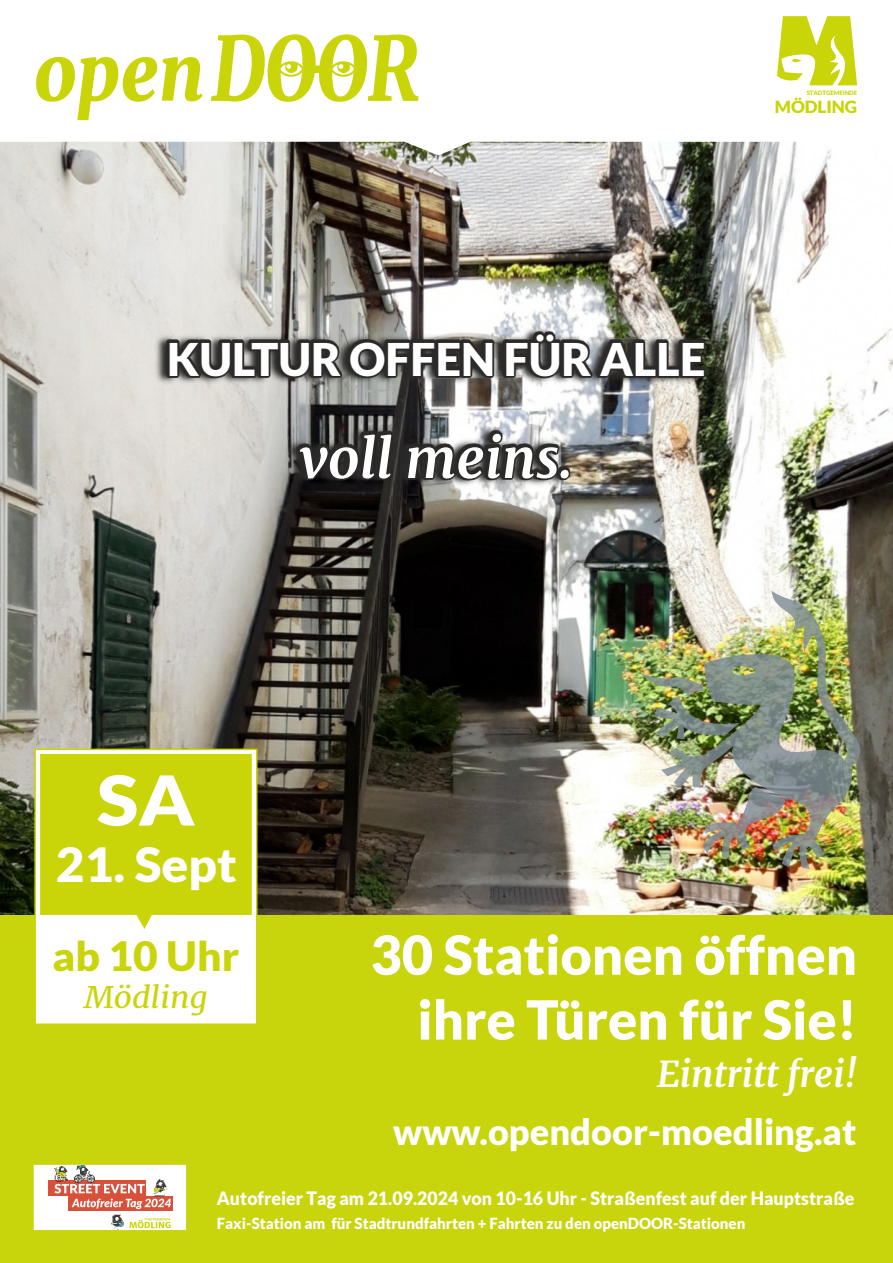
<style>
.page{position:relative;width:893px;height:1263px;background:#fff}
.page>*{position:absolute;margin:0;border:0;box-sizing:border-box;transform-origin:0 0}
.t1{font:italic 900 76.8px "Merriweather";color:#cad509;scale:.94 1}
.t2{font:900 68.85px "Lato";color:#fff;scale:1.11 1}
.t3{font:900 54px/64.8px "Lato";color:#fefefe;text-align:right}
.t4{font:italic 700 54px "Merriweather";color:#fff}
.t5{font:900 47.1px "Lato";color:#fff;scale:1.05 1}
.t6{font:900 45px "Lato";color:#fff}
.t7{font:900 40.5px "Lato";color:#cad509;scale:1.05 1}
.t8{font:900 36px "Lato";color:#fff}
.t9{font:italic 700 36px "Merriweather";color:#fff}
.t10{font:italic 30px "Merriweather";color:#cad509;scale:1.05 1}
.t11{font:900 18.45px "Lato";color:#fefefe;scale:.96 1}
.t12{font:900 16.8px "Lato";letter-spacing:-.005em;color:#cad509}
.t13{font:900 15.3px "Lato";color:#fefefe}
.t14{font:900 6px "Lato";letter-spacing:-.005em;color:#cad509}
.s1{font-size:88.35px}
</style>
<div class="page">
<img style="left:0;top:155px;width:893px;height:760px">
<div style="left:0;top:915px;width:893px;height:348px;background:#c8d40c"></div>
<img style="left:114px;top:315px;width:632px;height:285px">
<svg style="left:640px;top:673px;width:21px;height:66px"></svg>
<img style="left:661px;top:591px;width:201px;height:278px">
<div style="left:34px;top:749px;width:223px;height:276px;background:#fff;border:2px solid #cad509"></div>
<svg style="left:40px;top:754px;width:212px;height:175px;background:#ced81c"></svg>
<svg style="left:0;top:65px;width:858px;height:90px"></svg>
<svg style="left:777px;top:16px;width:80px;height:69px"></svg>
<div style="left:314px;top:66px;width:11px;height:7px;background:#cad509"></div>
<svg style="left:407px;top:142px;width:59px;height:12px"></svg>
<img style="left:329px;top:61px;width:28px;height:20px">
<img style="left:277px;top:61px;width:28px;height:20px">
<div style="left:34px;top:1165px;width:152px;height:65px;background:#fff"></div>
<div style="left:48px;top:1180px;width:98px;height:16px;background:#d85039"></div>
<div style="left:68px;top:1196px;width:104px;height:15px;background:#d85039"></div>
<svg style="left:54px;top:1184px;width:117px;height:25px"></svg>
<img style="left:75px;top:1165px;width:20px;height:18px">
<img style="left:111px;top:1214px;width:13px;height:15px">
<img style="left:55px;top:1167px;width:12px;height:15px">
<img style="left:154px;top:1179px;width:13px;height:17px">
<svg style="left:129px;top:1218px;width:42px;height:10px"></svg>
<h1 class="t1" style="left:34px;top:25px;width:412px">open<span class="s1">DOOR</span></h1>
<p class="t14" style="left:807px;top:90px;width:52px">STADTGEMEINDE</p>
<p class="t12" style="left:775px;top:100px;width:84px">MÖDLING</p>
<h3 class="t6" style="left:167px;top:340px;width:540px">KULTUR OFFEN FÜR ALLE</h3>
<h3 class="t4" style="left:299px;top:425px;width:275px">voll meins.</h3>
<h2 class="t2" style="left:97px;top:770px;width:90px">SA</h2>
<h3 class="t5" style="left:56px;top:844px;width:174px">21. Sept</h3>
<h3 class="t7" style="left:53px;top:938px;width:179px">ab 10 Uhr</h3>
<h3 class="t10" style="left:84px;top:979px;width:119px">Mödling</h3>
<h3 class="t3" style="left:370px;top:926px;width:488px">30 Stationen öffnen ihre Türen für Sie!</h3>
<h3 class="t9" style="left:657px;top:1051px;width:202px">Eintritt frei!</h3>
<h3 class="t8" style="left:393px;top:1116px;width:465px">www.opendoor-moedling.at</h3>
<p class="t11" style="left:217px;top:1190px;width:665px">Autofreier Tag am 21.09.2024 von 10-16 Uhr - Straßenfest auf der Hauptstraße</p>
<p class="t13" style="left:217px;top:1216px;width:530px">Faxi-Station am für Stadtrundfahrten + Fahrten zu den openDOOR-Stationen</p>
</div>
